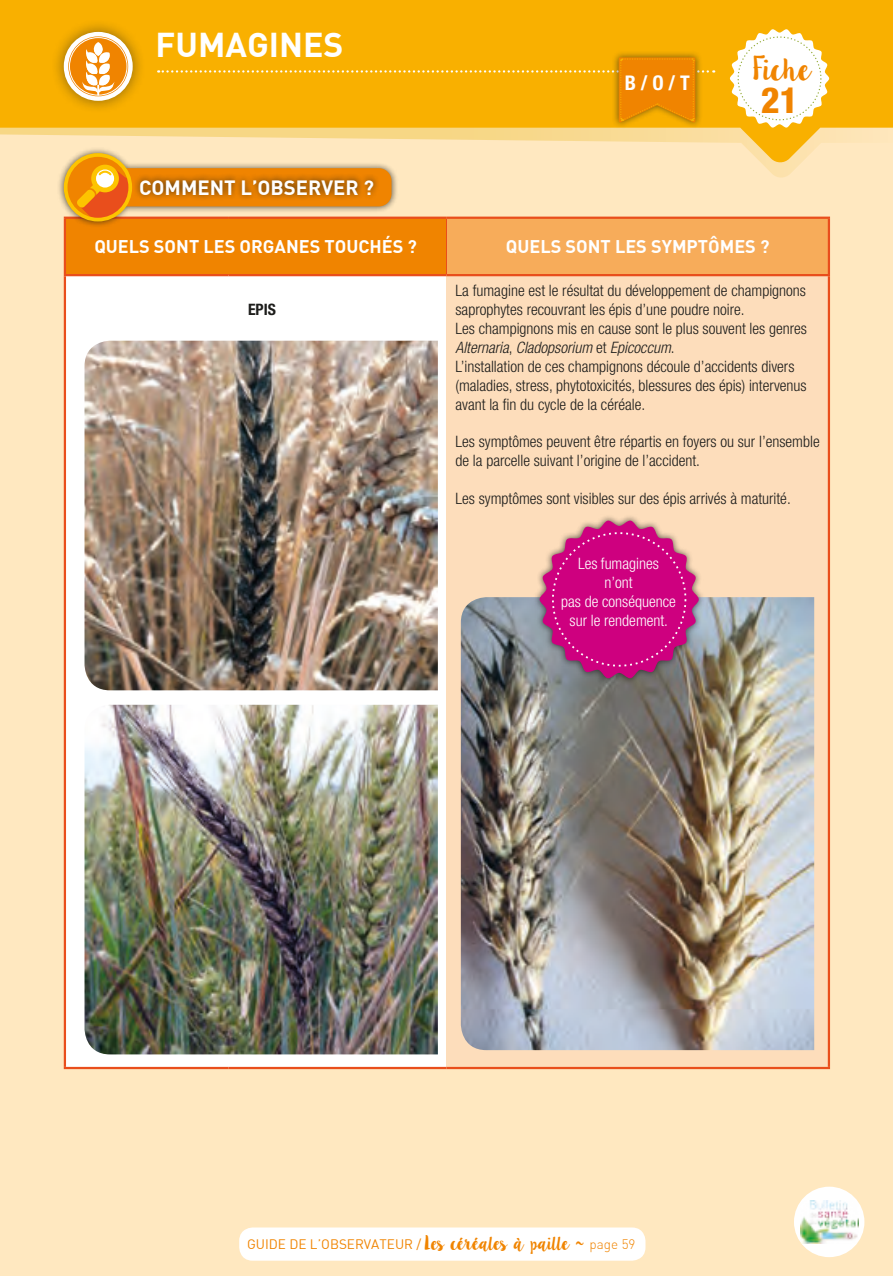
<style>
.page{position:relative;width:893px;height:1276px;background:#fff}
.page>*{position:absolute;margin:0;border:0;box-sizing:border-box;transform-origin:0 0}
.t1{font:800 condensed 36px "Helvetica Neue LT Pro";color:#f08400}
.t2{font:700 33.75px "DIN";color:#fff}
.t3{font:27px "Lilly Belle";letter-spacing:-.11em;color:#f08400}
.t4{font:700 20.25px "DIN";color:#fff}
.t5{font:700 condensed 20.25px "Helvetica Neue LT Pro";color:#fff}
.t6{font:700 18px "DIN";color:#fff}
.t7{font:300 condensed 15.75px/18.9px "Helvetica Neue LT Pro";color:#1d1d1b}
.t8{font:300 condensed 15.75px/18.9px "Helvetica Neue LT Pro";color:#fff;text-align:center}
.t9{font:700 condensed 15.75px "Helvetica Neue LT Pro";color:#1d1d1b}
.t10{font:13.5px "DIN";color:#f08400}
.s1{font-style:italic}
.s2{font-family:"Lilly Belle";font-size:15.75px}
.s3{font-weight:300}
</style>
<div class="page">
<div style="left:0;top:107px;width:893px;height:1169px;background:#ffe8c0"></div>
<svg style="left:0;top:0;width:893px;height:164px;fill:#f9b000"></svg>
<svg style="left:730px;top:29px;width:99px;height:99px"></svg>
<div style="left:239px;top:1227px;width:406px;height:33px;background:#fff;border-radius:14px"></div>
<div style="left:794px;top:1186px;width:70px;height:71px;background:#fff;border-radius:50%"></div>
<img style="left:800px;top:1200px;width:58px;height:43px">
<div style="left:50px;top:18px;width:96px;height:96px;background:#1d1d1b;opacity:.5"></div>
<svg style="left:66px;top:34px;width:64px;height:65px"></svg>
<div style="left:64px;top:32px;width:69px;height:69px;border:4px solid #fff;border-radius:50%"></div>
<svg style="left:79px;top:42px;width:45px;height:53px"></svg>
<div style="left:69px;top:37px;width:58px;height:59px;border:1px solid #fff;border-radius:50%"></div>
<div style="left:65px;top:218px;width:381px;height:57px;background:#f08400"></div>
<div style="left:446px;top:218px;width:383px;height:57px;background:#f7ac5a"></div>
<div style="left:65px;top:275px;width:381px;height:793px;background:#fff"></div>
<div style="left:446px;top:275px;width:383px;height:793px;background:#fdddbb"></div>
<hr style="left:64px;top:219px;width:2px;height:55px;background:#e94e1c">
<hr style="left:228px;top:217px;width:218px;height:2px;background:#e94e1c">
<hr style="left:64px;top:274px;width:164px;height:2px;background:#e94e1c">
<hr style="left:228px;top:274px;width:218px;height:2px;background:#e94e1c">
<hr style="left:446px;top:217px;width:384px;height:2px;background:#e94e1c">
<hr style="left:828px;top:219px;width:2px;height:55px;background:#e94e1c">
<hr style="left:446px;top:274px;width:384px;height:2px;background:#e94e1c">
<hr style="left:446px;top:219px;width:1px;height:55px;background:#e94e1c">
<hr style="left:64px;top:276px;width:2px;height:791px;background:#e94e1c">
<hr style="left:828px;top:276px;width:2px;height:791px;background:#e94e1c">
<hr style="left:64px;top:1067px;width:164px;height:2px;background:#e94e1c">
<hr style="left:228px;top:1067px;width:218px;height:2px;background:#e94e1c">
<hr style="left:446px;top:1067px;width:384px;height:2px;background:#e94e1c">
<div style="left:58px;top:147px;width:341px;height:81px;background:#1d1d1b;opacity:.75"></div>
<div style="left:107px;top:168px;width:284px;height:38px;background:#f08400;border-radius:13px"></div>
<svg style="left:66px;top:155px;width:64px;height:64px"></svg>
<div style="left:91px;top:165px;width:28px;height:27px;background:#fdc400;border-radius:50%"></div>
<svg style="left:77px;top:169px;width:56px;height:53px"></svg>
<div style="left:64px;top:153px;width:68px;height:68px;border:4px solid #fdc400;border-radius:50%"></div>
<div style="left:134px;top:174px;width:246px;height:27px;background:#1d1d1b;opacity:.75"></div>
<img style="left:85px;top:341px;width:353px;height:349px">
<img style="left:85px;top:705px;width:353px;height:349px">
<img style="left:461px;top:597px;width:353px;height:453px">
<div style="left:533px;top:514px;width:172px;height:170px;background:#1d1d1b;opacity:.75"></div>
<svg style="left:540px;top:520px;width:159px;height:159px;background:#c73087"></svg>
<div style="left:612px;top:50px;width:90px;height:79px;background:#1d1d1b;opacity:.6"></div>
<svg style="left:158px;top:57px;width:556px;height:65px;background:#f6aa02"></svg>
<h2 class="t2" style="left:156px;top:23px;width:189px">FUMAGINES</h2>
<p class="t4" style="left:139px;top:174px;width:236px">COMMENT L’OBSERVER ?</p>
<p class="t5" style="left:625px;top:71px;width:66px">B / O / T</p>
<h3 class="t3" style="left:752px;top:49px;width:62px">Fiche</h3>
<h1 class="t1" style="left:761px;top:78px;width:39px">21</h1>
<p class="t6" style="left:94px;top:235px;width:324px">QUELS SONT LES ORGANES TOUCHÉS ?</p>
<p class="t6" style="left:506px;top:235px;width:265px">QUELS SONT LES SYMPTÔMES ?</p>
<p class="t9" style="left:248px;top:300px;width:8px">EPIS</p>
<p class="t7" style="left:455px;top:281px;width:353px">La fumagine est le résultat du développement de champignons saprophytes recouvrant les épis d’une poudre noire.<br>Les champignons mis en cause sont le plus souvent les genres <span class="s1">Alternaria</span>, <span class="s1">Cladopsorium</span> et <span class="s1">Epicoccum</span>.<br>L’installation de ces champignons découle d’accidents divers (maladies, stress, phytotoxicités, blessures des épis) intervenus avant la fin du cycle de la céréale.</p>
<p class="t7" style="left:455px;top:432px;width:366px">Les symptômes peuvent être répartis en foyers ou sur l’ensemble de la parcelle suivant l’origine de l’accident.</p>
<p class="t7" style="left:455px;top:489px;width:337px">Les symptômes sont visibles sur des épis arrivés à maturité.</p>
<p class="t8" style="left:561px;top:554px;width:116px">Les fumagines<br>n’ont<br>pas de conséquence sur le rendement.</p>
<p class="t10" style="left:247px;top:1235px;width:390px">GUIDE DE L’OBSERVATEUR / <span class="s2">Les céréales à paille ~</span> <span class="s3">page 59</span></p>
</div>
